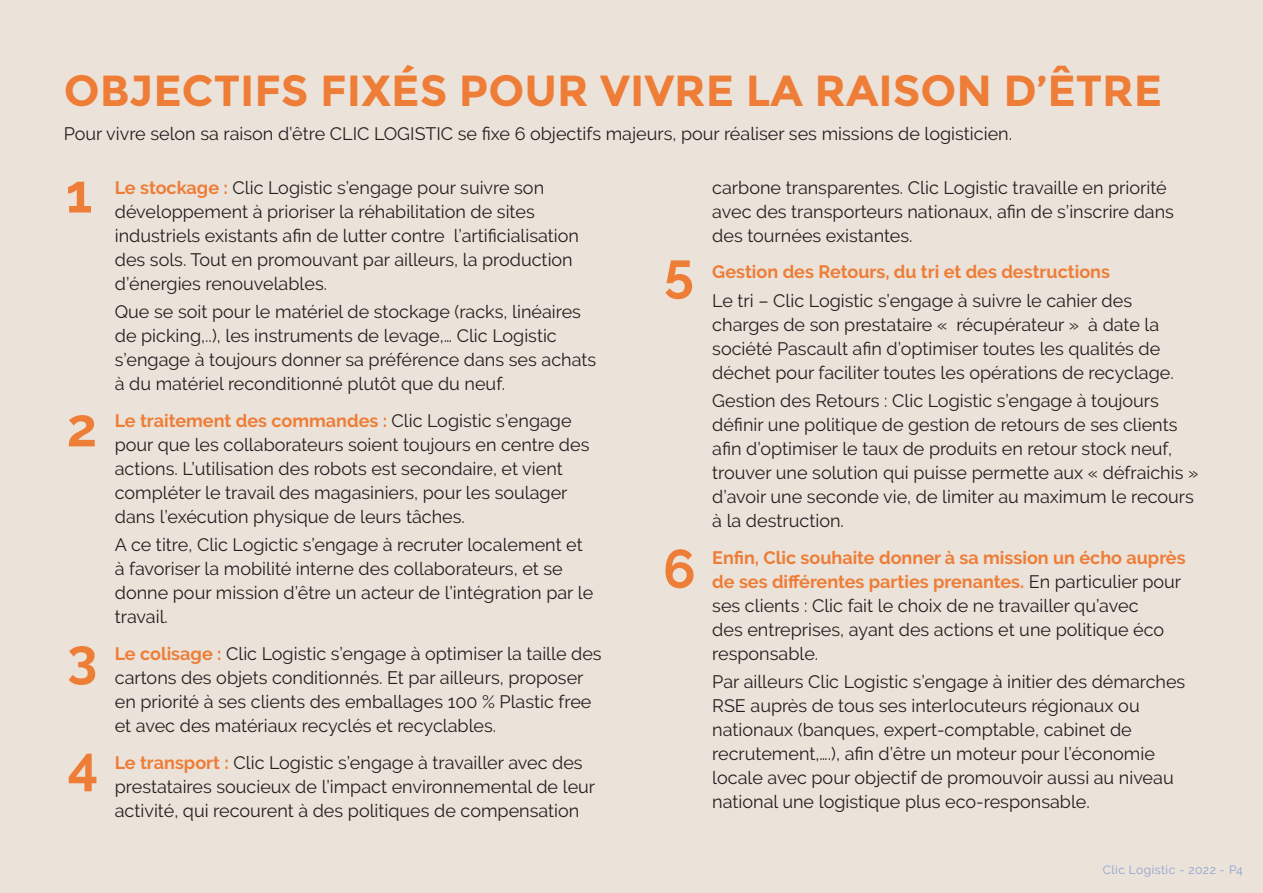
<style>
.page{position:relative;width:1263px;height:893px;background:#ebe3d9}
.page>*{position:absolute;margin:0;border:0;box-sizing:border-box;transform-origin:0 0}
.t1{font:700 53.85px/107.4px "Raleway";color:#ee7d38}
.t2{font:700 43.5px "Montserrat";color:#ee7d38}
.t3{font:18px/24px "Raleway";color:#231f20}
.t4{font:700 18px "Raleway";color:#ee7d38}
.t5{font:12px "Raleway";letter-spacing:.04em;color:#90a0d1}
.s1{font-weight:700;color:#ee7d38}
</style>
<div class="page">
<h2 class="t2" style="left:64px;top:64px;width:1100px">OBJECTIFS FIXÉS POUR VIVRE LA RAISON D’ÊTRE</h2>
<p class="t3" style="left:64px;top:122px;width:950px">Pour vivre selon sa raison d’être CLIC LOGISTIC se fixe 6 objectifs majeurs, pour réaliser ses missions de logisticien.</p>
<p class="t3" style="left:115px;top:175px;width:466px"><span class="s1">Le stockage :</span> Clic Logistic s’engage pour suivre son développement à prioriser la réhabilitation de sites industriels existants afin de lutter contre l’artificialisation des sols. Tout en promouvant par ailleurs, la production d’énergies renouvelables.</p>
<p class="t3" style="left:115px;top:300px;width:483px">Que se soit pour le matériel de stockage (racks, linéaires de picking,..), les instruments de levage,… Clic Logistic s’engage à toujours donner sa préférence dans ses achats à du matériel reconditionné plutôt que du neuf.</p>
<p class="t3" style="left:115px;top:408px;width:476px"><span class="s1">Le traitement des commandes :</span> Clic Logistic s’engage pour que les collaborateurs soient toujours en centre des actions. L’utilisation des robots est secondaire, et vient compléter le travail des magasiniers, pour les soulager dans l’exécution physique de leurs tâches.</p>
<p class="t3" style="left:115px;top:533px;width:480px">A ce titre, Clic Logictic s’engage à recruter localement et à favoriser la mobilité interne des collaborateurs, et se donne pour mission d’être un acteur de l’intégration par le travail.</p>
<p class="t3" style="left:115px;top:641px;width:488px"><span class="s1">Le colisage :</span> Clic Logistic s’engage à optimiser la taille des cartons des objets conditionnés. Et par ailleurs, proposer en priorité à ses clients des emballages 100 % Plastic free et avec des matériaux recyclés et recyclables.</p>
<p class="t3" style="left:115px;top:750px;width:482px"><span class="s1">Le transport :</span> Clic Logistic s’engage à travailler avec des prestataires soucieux de l’impact environnemental de leur activité, qui recourent à des politiques de compensation</p>
<p class="t3" style="left:712px;top:175px;width:463px">carbone transparentes. Clic Logistic travaille en priorité avec des transporteurs nationaux, afin de s’inscrire dans des tournées existantes.</p>
<p class="t4" style="left:712px;top:261px;width:399px">Gestion des Retours, du tri et des destructions</p>
<p class="t3" style="left:712px;top:288px;width:463px">Le tri – Clic Logistic s’engage à suivre le cahier des charges de son prestataire « récupérateur » à date la société Pascault afin d’optimiser toutes les qualités de déchet pour faciliter toutes les opérations de recyclage.</p>
<p class="t3" style="left:712px;top:389px;width:488px">Gestion des Retours : Clic Logistic s’engage à toujours définir une politique de gestion de retours de ses clients afin d’optimiser le taux de produits en retour stock neuf, trouver une solution qui puisse permette aux « défraichis » d’avoir une seconde vie, de limiter au maximum le recours à la destruction.</p>
<p class="t3" style="left:712px;top:545px;width:475px"><span class="s1">Enfin, Clic souhaite donner à sa mission un écho auprès de ses différentes parties prenantes.</span> En particulier pour ses clients : Clic fait le choix de ne travailler qu’avec<br>des entreprises, ayant des actions et une politique éco responsable.</p>
<p class="t3" style="left:712px;top:670px;width:475px">Par ailleurs Clic Logistic s’engage à initier des démarches RSE auprès de tous ses interlocuteurs régionaux ou nationaux (banques, expert-comptable, cabinet de recrutement,….), afin d’être un moteur pour l’économie locale avec pour objectif de promouvoir aussi au niveau national une logistique plus eco-responsable.</p>
<h1 class="t1" style="left:66px;top:140px;width:28px">1</h1>
<h1 class="t1" style="left:664px;top:218px;width:31px">5</h1>
<h1 class="t1" style="left:67px;top:374px;width:32px">2</h1>
<h1 class="t1" style="left:663px;top:515px;width:34px">6</h1>
<h1 class="t1" style="left:67px;top:604px;width:33px">3<br>4</h1>
<p class="t5" style="left:1103px;top:863px;width:141px">Clic Logistic - 2022 - P4</p>
</div>
